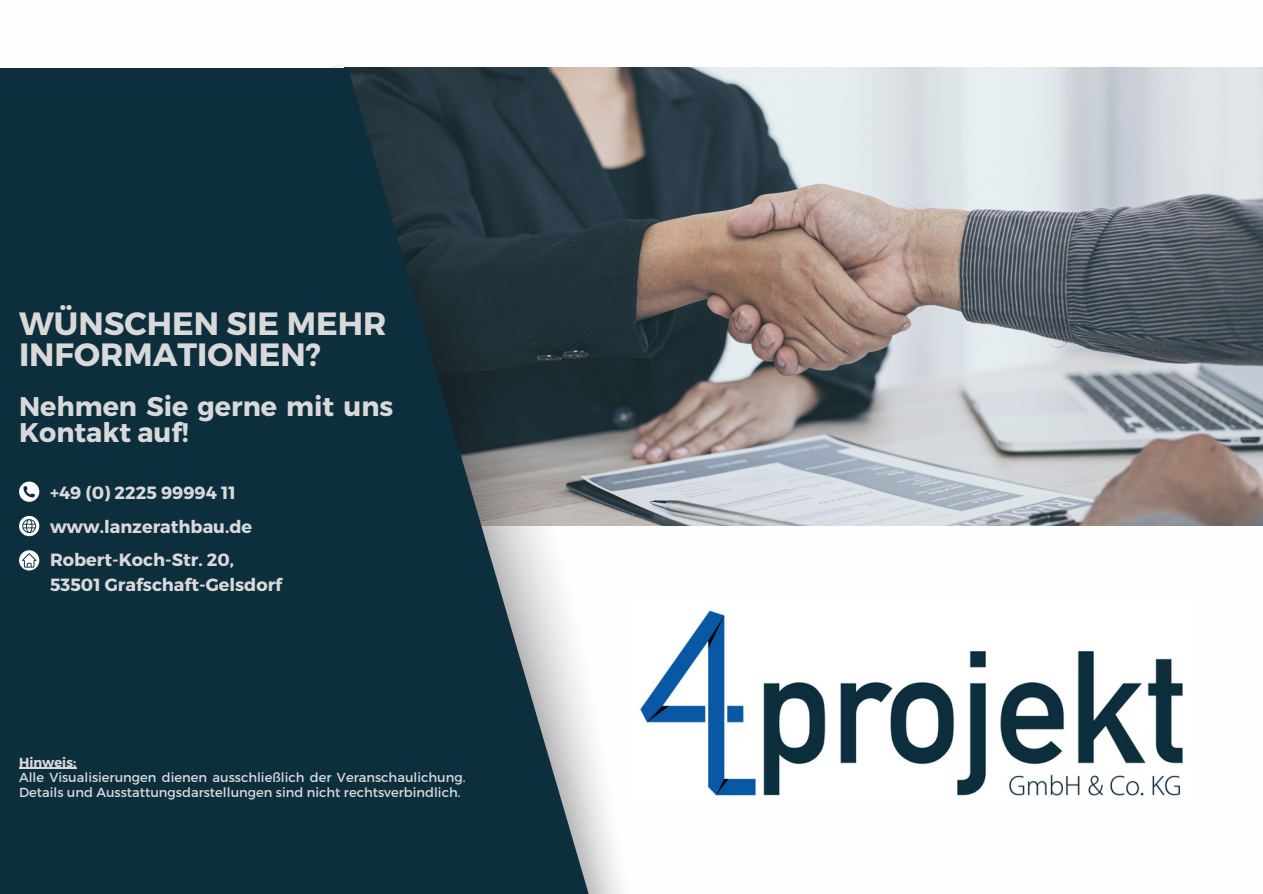
<style>
.page{position:relative;width:1263px;height:894px;background:#fff}
.page>*{position:absolute;margin:0;border:0;box-sizing:border-box;transform-origin:0 0}
.t1{font:700 32.25px/30.9px "Montserrat";color:#d9d9d9}
.t2{font:700 27px/25.7px "Montserrat";color:#d9d9d9}
.t3{font:700 17.7px/33.6px "Montserrat";color:#d9d9d9}
.t4{font:13.05px/15.3px "Montserrat";color:#d9d9d9}
.t5{font:700 13.05px "Montserrat";color:#d9d9d9}
</style>
<div class="page">
<img style="left:688px;top:68px;width:575px;height:457px">
<img style="left:330px;top:65px;width:358px;height:828px">
<svg style="left:0;top:68px;width:591px;height:825px;background:#1b3945"></svg>
<svg style="left:19px;top:481px;width:20px;height:20px"></svg>
<svg style="left:19px;top:515px;width:20px;height:21px"></svg>
<svg style="left:19px;top:550px;width:20px;height:20px"></svg>
<img style="left:631px;top:601px;width:552px;height:203px">
<hr style="left:19px;top:767px;width:57px;height:1px;background:#d9d9d9">
<h1 class="t1" style="left:19px;top:306px;width:369px">WÜNSCHEN SIE MEHR<br>INFORMATIONEN?</h1>
<h2 class="t2" style="left:19px;top:392px;width:376px">Nehmen Sie gerne mit uns<br>Kontakt auf!</h2>
<h3 class="t3" style="left:50px;top:475px;width:204px">+49 (0) 2225 99994 11 www.lanzerathbau.de<br>Robert-Koch-Str. 20,</h3>
<h3 class="t3" style="left:50px;top:566px;width:234px">53501 Grafschaft-Gelsdorf</h3>
<p class="t5" style="left:19px;top:753px;width:59px">Hinweis:</p>
<p class="t4" style="left:19px;top:768px;width:448px">Alle Visualisierungen dienen ausschließlich der Veranschaulichung.<br>Details und Ausstattungsdarstellungen sind nicht rechtsverbindlich.</p>
</div>
